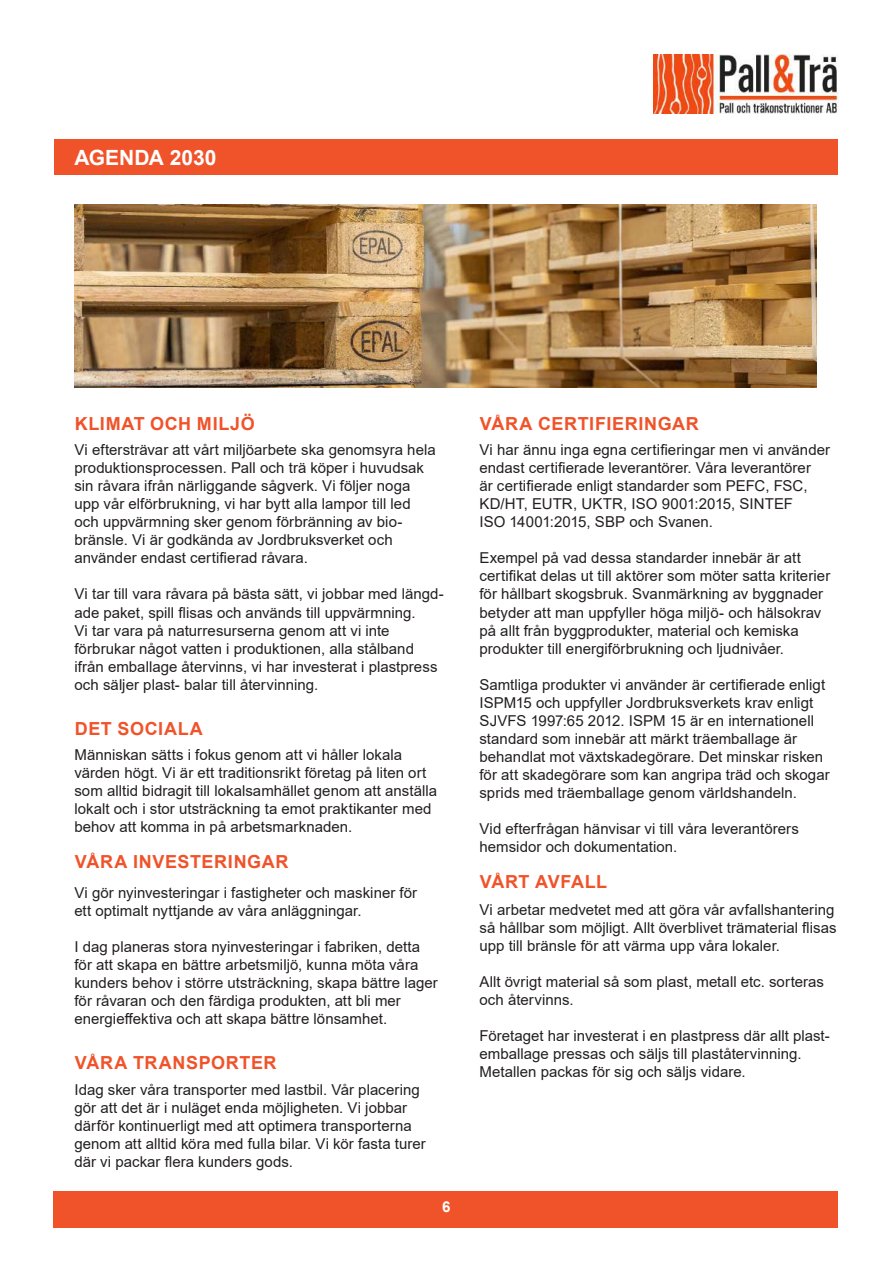
<style>
.page{position:relative;width:893px;height:1263px;background:#fff}
.page>*{position:absolute;margin:0;border:0;box-sizing:border-box;transform-origin:0 0}
.t1{font:700 21px "Arial";color:#fff}
.t2{font:700 18px "Arial";letter-spacing:.035em;color:#f0532a}
.t3{font:15px/18px "Arial";color:#231f20}
.t4{font:700 15px "Arial";color:#fff}
</style>
<div class="page">
<div style="left:53px;top:1191px;width:785px;height:36px;background:#f0532a"></div>
<img style="left:654px;top:54px;width:185px;height:60px">
<div style="left:54px;top:139px;width:784px;height:36px;background:#f0532a"></div>
<img style="left:74px;top:205px;width:742px;height:183px">
<h1 class="t1" style="left:74px;top:142px;width:144px">AGENDA 2030</h1>
<p class="t2" style="left:75px;top:411px;width:182px">KLIMAT OCH MILJÖ</p>
<p class="t3" style="left:74px;top:441px;width:363px">Vi eftersträvar att vårt miljöarbete ska genomsyra hela produktionsprocessen. Pall och trä köper i huvudsak sin råvara ifrån närliggande sågverk. Vi följer noga upp vår elförbrukning, vi har bytt alla lampor till led och uppvärmning sker genom förbränning av bio&shy;bränsle. Vi är godkända av Jordbruksverket och använder endast certifierad råvara.</p>
<p class="t3" style="left:74px;top:585px;width:371px">Vi tar till vara råvara på bästa sätt, vi jobbar med längd&shy;ade paket, spill flisas och används till uppvärmning.<br>Vi tar vara på naturresurserna genom att vi inte förbrukar något vatten i produktionen, alla stålband ifrån emballage återvinns, vi har investerat i plastpress och säljer plast- balar till återvinning.</p>
<p class="t2" style="left:75px;top:715px;width:130px">DET SOCIALA</p>
<p class="t3" style="left:74px;top:745px;width:364px">Människan sätts i fokus genom att vi håller lokala värden högt. Vi är ett traditionsrikt företag på liten ort som alltid bidragit till lokalsamhället genom att anställa lokalt och i stor utsträckning ta emot praktikanter med behov att komma in på arbetsmarknaden.</p>
<p class="t2" style="left:75px;top:849px;width:215px">VÅRA INVESTERINGAR</p>
<p class="t3" style="left:74px;top:884px;width:344px">Vi gör nyinvesteringar i fastigheter och maskiner för ett optimalt nyttjande av våra anläggningar.</p>
<p class="t3" style="left:74px;top:938px;width:365px">I dag planeras stora nyinvesteringar i fabriken, detta för att skapa en bättre arbetsmiljö, kunna möta våra kunders behov i större utsträckning, skapa bättre lager för råvaran och den färdiga produkten, att bli mer energieffektiva och att skapa bättre lönsamhet.</p>
<p class="t2" style="left:75px;top:1050px;width:203px">VÅRA TRANSPORTER</p>
<p class="t3" style="left:74px;top:1080px;width:353px">Idag sker våra transporter med lastbil. Vår placering gör att det är i nuläget enda möjligheten. Vi jobbar därför kontinuerligt med att optimera transporterna genom att alltid köra med fulla bilar. Vi kör fasta turer där vi packar flera kunders gods.</p>
<p class="t4" style="left:442px;top:1196px;width:10px">6</p>
<p class="t2" style="left:480px;top:411px;width:221px">VÅRA CERTIFIERINGAR</p>
<p class="t3" style="left:479px;top:441px;width:352px">Vi har ännu inga egna certifieringar men vi använder endast certifierade leverantörer. Våra leverantörer<br>är certifierade enligt standarder som PEFC, FSC, KD/HT, EUTR, UKTR, ISO 9001:2015, SINTEF<br>ISO 14001:2015, SBP och Svanen.</p>
<p class="t3" style="left:479px;top:549px;width:352px">Exempel på vad dessa standarder innebär är att certifikat delas ut till aktörer som möter satta kriterier för hållbart skogsbruk. Svanmärkning av byggnader betyder att man uppfyller höga miljö- och hälsokrav på allt från byggprodukter, material och kemiska produkter till energiförbrukning och ljudnivåer.</p>
<p class="t3" style="left:479px;top:675px;width:352px">Samtliga produkter vi använder är certifierade enligt ISPM15 och uppfyller Jordbruksverkets krav enligt SJVFS 1997:65 2012. ISPM 15 är en internationell standard som innebär att märkt träemballage är behandlat mot växtskadegörare. Det minskar risken för att skadegörare som kan angripa träd och skogar sprids med träemballage genom världshandeln.</p>
<p class="t3" style="left:479px;top:819px;width:321px">Vid efterfrågan hänvisar vi till våra leverantörers hemsidor och dokumentation.</p>
<p class="t2" style="left:480px;top:868px;width:129px">VÅRT AVFALL</p>
<p class="t3" style="left:479px;top:900px;width:359px">Vi arbetar medvetet med att göra vår avfallshantering så hållbar som möjligt. Allt överblivet trämaterial flisas upp till bränsle för att värma upp våra lokaler.</p>
<p class="t3" style="left:479px;top:972px;width:346px">Allt övrigt material så som plast, metall etc. sorteras och återvinns.</p>
<p class="t3" style="left:479px;top:1026px;width:352px">Företaget har investerat i en plastpress där allt plast&shy;emballage pressas och säljs till plaståtervinning.<br>Metallen packas för sig och säljs vidare.</p>
</div>
